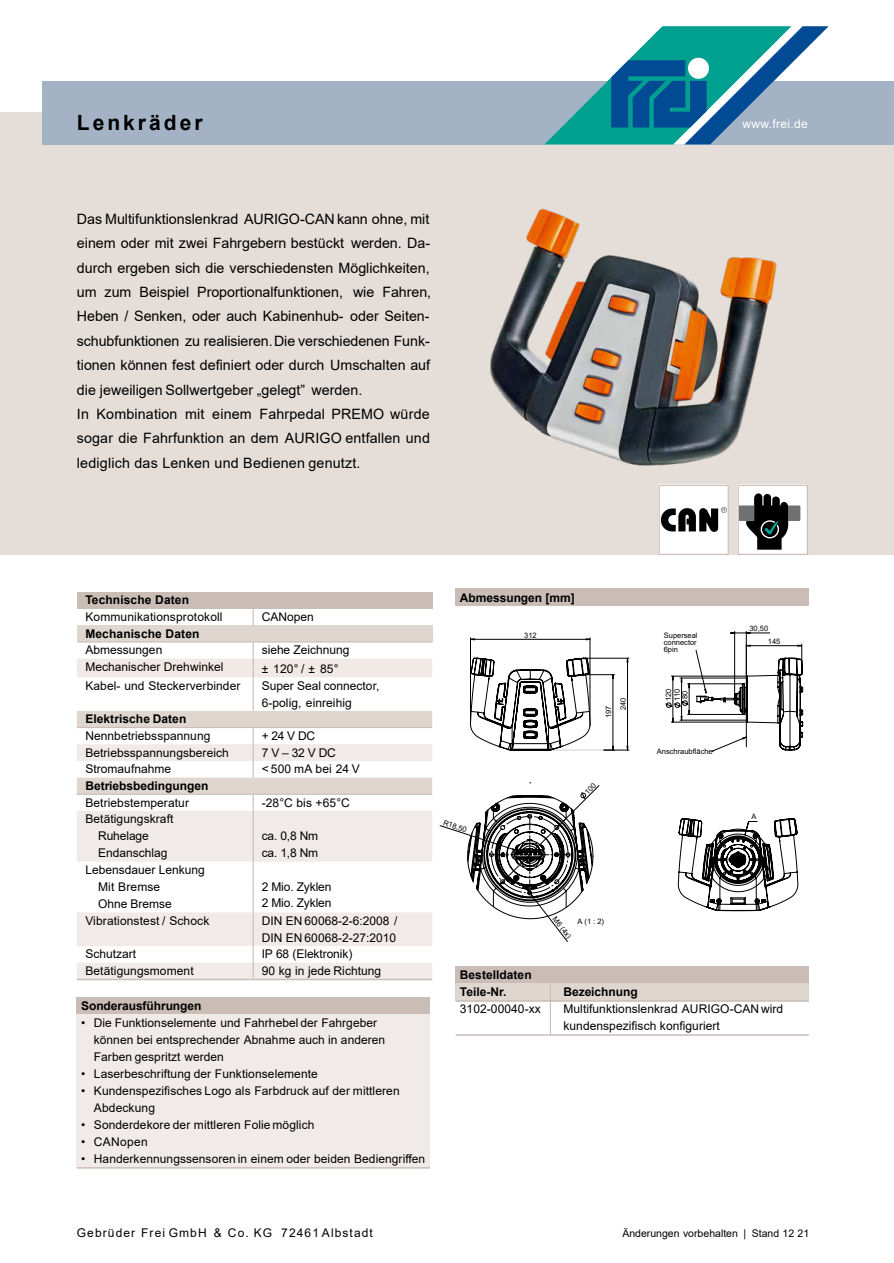
<style>
.page{position:relative;width:894px;height:1263px;background:#fff}
.page>*{position:absolute;margin:0;border:0;box-sizing:border-box;transform-origin:0 0}
.t1{font:700 21px "Arial";letter-spacing:.145em;color:#000}
.t2{font:14.25px/24.5px "Arial";color:#000}
.t3{font:12px/17px "Arial";letter-spacing:.005em;color:#000}
.t4{font:700 12px/17px "Arial";color:#000}
.t5{font:12px "Arial";letter-spacing:.09em;color:#000}
.t6{font:12px "Arial";letter-spacing:.03em;color:#fff}
.t7{font:12px "Arial";letter-spacing:.025em;color:#000}
.t8{font:10.5px "Arial";color:#000}
.t9{font:7.5px/6.9px "Arial";color:#000}
</style>
<div class="page">
<div style="left:0;top:113px;width:893px;height:442px;background:#e4ddd8"></div>
<div style="left:77px;top:997px;width:353px;height:17px;background:#cabdb6"></div>
<div style="left:77px;top:1014px;width:353px;height:154px;background:#f0ebe8"></div>
<hr style="left:77px;top:1167px;width:353px;height:2px;background:#cabdb6">
<div style="left:455px;top:589px;width:353px;height:17px;background:#cabdb6"></div>
<hr style="left:470px;top:638px;width:1px;height:59px;background:#000">
<hr style="left:589px;top:638px;width:1px;height:49px;background:#000">
<hr style="left:745px;top:631px;width:1px;height:47px;background:#000">
<hr style="left:734px;top:631px;width:1px;height:65px;background:#000">
<svg style="left:471px;top:639px;width:118px;height:1px"></svg>
<svg style="left:730px;top:632px;width:39px;height:2px"></svg>
<svg style="left:470px;top:657px;width:159px;height:94px"></svg>
<svg style="left:665px;top:644px;width:138px;height:267px"></svg>
<div style="left:455px;top:966px;width:353px;height:17px;background:#cabdb6"></div>
<div style="left:455px;top:983px;width:353px;height:17px;background:#ded6cf"></div>
<hr style="left:455px;top:1000px;width:353px;height:2px;background:#cabdb6">
<hr style="left:455px;top:1034px;width:353px;height:2px;background:#cabdb6">
<hr style="left:549px;top:983px;width:2px;height:52px;background:#cabdb6">
<div style="left:43px;top:81px;width:850px;height:64px;background:#a3b3c5"></div>
<div style="left:77px;top:592px;width:355px;height:17px;background:#cabdb6"></div>
<div style="left:77px;top:625px;width:355px;height:17px;background:#ded6cf"></div>
<svg style="left:77px;top:912px;width:355px;height:67px;fill:#f0ebe8"></svg>
<svg style="left:77px;top:711px;width:355px;height:201px"></svg>
<hr style="left:252px;top:912px;width:2px;height:34px;background:#cabdb6">
<svg style="left:252px;top:946px;width:2px;height:33px"></svg>
<svg style="left:77px;top:643px;width:355px;height:34px"></svg>
<hr style="left:252px;top:677px;width:2px;height:34px;background:#cabdb6">
<hr style="left:77px;top:641px;width:176px;height:2px;background:#cabdb6">
<hr style="left:253px;top:641px;width:179px;height:2px;background:#cabdb6">
<hr style="left:77px;top:727px;width:176px;height:1px;background:#cabdb6">
<hr style="left:253px;top:727px;width:179px;height:1px;background:#cabdb6">
<hr style="left:77px;top:794px;width:176px;height:1px;background:#cabdb6">
<hr style="left:253px;top:794px;width:179px;height:1px;background:#cabdb6">
<svg style="left:252px;top:609px;width:2px;height:16px"></svg>
<hr style="left:77px;top:979px;width:176px;height:1px;background:#cabdb6">
<hr style="left:253px;top:979px;width:179px;height:1px;background:#cabdb6">
<svg style="left:737px;top:485px;width:70px;height:70px;background:#9c9d9c"></svg>
<svg style="left:659px;top:485px;width:69px;height:70px;background:#cac9c9"></svg>
<img style="left:490px;top:208px;width:287px;height:258px">
<svg style="left:544px;top:26px;width:284px;height:119px"></svg>
<div style="left:687px;top:58px;width:21px;height:21px;background:#fff;border-radius:50%"></div>
<svg style="left:439px;top:782px;width:160px;height:160px"></svg>
<h1 class="t1" style="left:77px;top:114px;width:127px">Lenkräder</h1>
<p class="t2" style="left:77px;top:208px;width:356px">Das Multifunktionslenkrad AURIGO-CAN kann ohne, mit einem oder mit zwei Fahrgebern bestückt werden. Da&shy;durch ergeben sich die verschiedensten Möglichkeiten, um zum Beispiel Proportionalfunktionen, wie Fahren, Heben / Senken, oder auch Kabinenhub- oder Seiten&shy;schubfunktionen zu realisieren. Die verschiedenen Funk&shy;tionen können fest definiert oder durch Umschalten auf die jeweiligen Sollwertgeber „gelegt” werden.<br>In Kombination mit einem Fahrpedal PREMO würde sogar die Fahrfunktion an dem AURIGO entfallen und lediglich das Lenken und Bedienen genutzt.</p>
<p class="t6" style="left:742px;top:119px;width:67px">www.frei.de</p>
<p class="t4" style="left:85px;top:593px;width:105px">Technische Daten</p>
<p class="t3" style="left:85px;top:610px;width:139px">Kommunikationsprotokoll</p>
<p class="t3" style="left:261px;top:610px;width:54px">CANopen</p>
<p class="t4" style="left:85px;top:626px;width:115px">Mechanische Daten</p>
<p class="t3" style="left:85px;top:643px;width:78px">Abmessungen</p>
<p class="t3" style="left:261px;top:643px;width:89px">siehe Zeichnung</p>
<p class="t3" style="left:85px;top:660px;width:140px">Mechanischer Drehwinkel</p>
<p class="t3" style="left:261px;top:661px;width:78px">± 120° / ± 85°</p>
<p class="t3" style="left:85px;top:678px;width:156px">Kabel- und Steckerverbinder</p>
<p class="t3" style="left:261px;top:678px;width:119px">Super Seal connector,<br>6-polig, einreihig</p>
<p class="t4" style="left:85px;top:712px;width:102px">Elektrische Daten</p>
<p class="t3" style="left:85px;top:728px;width:126px">Nennbetriebsspannung</p>
<p class="t3" style="left:261px;top:728px;width:55px">+ 24 V DC</p>
<p class="t3" style="left:85px;top:745px;width:145px">Betriebsspannungsbereich</p>
<p class="t3" style="left:261px;top:745px;width:76px">7 V – 32 V DC</p>
<p class="t3" style="left:85px;top:762px;width:87px">Stromaufnahme</p>
<p class="t3" style="left:261px;top:762px;width:100px">&lt; 500 mA bei 24 V</p>
<p class="t4" style="left:85px;top:778px;width:124px">Betriebsbedingungen</p>
<p class="t3" style="left:85px;top:795px;width:105px">Betriebstemperatur</p>
<p class="t3" style="left:261px;top:795px;width:90px">-28°C bis +65°C</p>
<p class="t3" style="left:98px;top:812px;width:77px;text-indent:-13px">Betätigungskraft<br>Ruhelage<br>Endanschlag</p>
<p class="t3" style="left:261px;top:829px;width:58px">ca. 0,8 Nm ca. 1,8 Nm</p>
<p class="t3" style="left:98px;top:862px;width:108px;text-indent:-13px">Lebensdauer Lenkung<br>Mit Bremse<br>Ohne Bremse</p>
<p class="t3" style="left:261px;top:879px;width:71px">2 Mio. Zyklen<br>2 Mio. Zyklen</p>
<p class="t3" style="left:85px;top:913px;width:125px">Vibrationstest / Schock</p>
<p class="t3" style="left:261px;top:913px;width:137px">DIN EN 60068-2-6:2008 /<br>DIN EN 60068-2-27:2010</p>
<p class="t3" style="left:85px;top:947px;width:52px">Schutzart</p>
<p class="t3" style="left:261px;top:947px;width:92px">IP 68 (Elektronik)</p>
<p class="t3" style="left:85px;top:964px;width:110px">Betätigungsmoment</p>
<p class="t3" style="left:261px;top:964px;width:121px">90 kg in jede Richtung</p>
<p class="t4" style="left:81px;top:998px;width:122px">Sonderausführungen</p>
<p class="t3" style="left:94px;top:1015px;width:293px;text-indent:-13px">• Die Funktionselemente und Fahrhebel der Fahrgeber können bei entsprechender Abnahme auch in anderen<br>Farben gespritzt werden</p>
<p class="t3" style="left:81px;top:1066px;width:238px">• Laserbeschriftung der Funktionselemente</p>
<p class="t3" style="left:94px;top:1083px;width:307px;text-indent:-13px">• Kundenspezifisches Logo als Farbdruck auf der mittleren<br>Abdeckung</p>
<p class="t3" style="left:81px;top:1117px;width:235px">• Sonderdekore der mittleren Folie möglich</p>
<p class="t7" style="left:81px;top:1137px;width:68px">• CANopen</p>
<p class="t3" style="left:81px;top:1151px;width:345px">• Handerkennungssensoren in einem oder beiden Bediengriffen</p>
<p class="t4" style="left:459px;top:590px;width:116px">Abmessungen [mm]</p>
<p class="t9" style="left:524px;top:632px;width:14px">312</p>
<p class="t9" style="left:444px;top:820px;width:26px;rotate:18deg">R18,50</p>
<p class="t9" style="left:602px;top:710px;width:14px;line-height:14.5px;text-indent:-8px;rotate:-90deg">197<br>240</p>
<p class="t9" style="left:663px;top:633px;width:35px;text-align:justify">Superseal connector 6pin</p>
<p class="t9" style="left:664px;top:701px;width:14px;line-height:8.7px;rotate:-90deg">120<br>110</p>
<p class="t9" style="left:682px;top:699px;width:10px;rotate:-90deg">80</p>
<p class="t9" style="left:656px;top:748px;width:57px">Anschraubfläche</p>
<p class="t4" style="left:459px;top:967px;width:73px">Bestelldaten<br>Teile-Nr.</p>
<p class="t9" style="left:556px;top:916px;width:27px;rotate:52deg">M6 (4x)</p>
<p class="t9" style="left:577px;top:919px;width:28px">A (1 : 2)</p>
<p class="t4" style="left:563px;top:984px;width:76px">Bezeichnung</p>
<p class="t9" style="left:749px;top:626px;width:20px">30,50</p>
<p class="t9" style="left:767px;top:639px;width:14px">145</p>
<p class="t9" style="left:751px;top:814px;width:7px">A</p>
<p class="t3" style="left:459px;top:1001px;width:82px">3102-00040-xx</p>
<p class="t3" style="left:563px;top:1001px;width:221px">Multifunktionslenkrad AURIGO-CAN wird kundenspezifisch konfiguriert</p>
<p class="t5" style="left:77px;top:1229px;width:297px">Gebrüder Frei GmbH &amp; Co. KG 72461 Albstadt</p>
<p class="t8" style="left:622px;top:1230px;width:188px">Änderungen vorbehalten | Stand 12 21</p>
</div>
